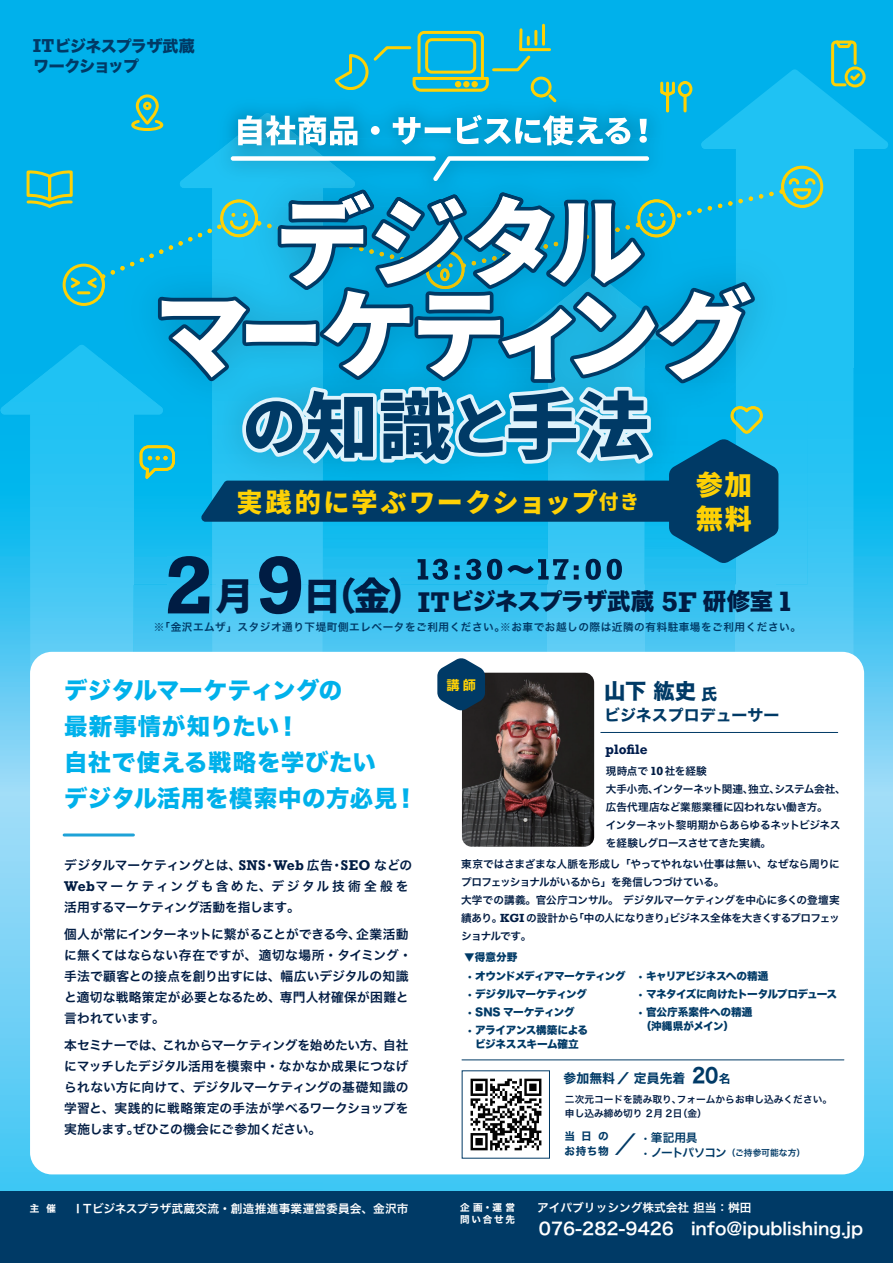
<style>
.page{position:relative;width:893px;height:1263px;background:#00b1eb}
.page>*{position:absolute;margin:0;border:0;box-sizing:border-box;transform-origin:0 0}
.t1{font:27.3px/33.9px "Hiragino Sans W8";color:#fed105}
.t2{font:800 26.25px "Source Han Sans JP";letter-spacing:.085em;color:#fed105}
.t3{font:23.4px/36px "Hiragino Sans W8";letter-spacing:.02em;color:#00b1eb}
.t4{font:23.4px "Hiragino Sans W8";letter-spacing:-.03em;color:#001c43}
.t5{font:23.25px "Hiragino Sans W4";color:#003a66}
.t6{font:21.3px "Hiragino Sans W8";color:#003a66}
.t7{font:16.95px "Hiragino Sans W6";color:#fff}
.t8{font:15.9px/20px "Hiragino Sans W8";letter-spacing:-.045em;color:#003a66}
.t9{font:15.9px "Hiragino Sans W7";color:#003a66}
.t10{font:13.05px "Hiragino Sans W7";color:#fed105}
.t11{font:12.75px/21px "Hiragino Sans W6";letter-spacing:.005em;color:#001c43}
.t12{font:12.75px "Hiragino Sans W7";letter-spacing:.01em;color:#003a66}
.t13{font:700 12.75px "Rockwell";color:#001d4d}
.t14{font:11.7px "Hiragino Sans W6";color:#fff}
.t15{font:11.7px "Hiragino Sans W6";color:#003a66}
.t16{font:10.65px/18px "Hiragino Sans W6";letter-spacing:-.025em;color:#001c43}
.t17{font:10.65px "Hiragino Sans W6";letter-spacing:.05em;color:#003a66}
.t18{font:10.65px/13.5px "Hiragino Sans W8";letter-spacing:-.035em;color:#003a66;text-align:center}
.t19{font:10.65px "Hiragino Sans W8";letter-spacing:-.055em;color:#003a66}
.t20{font:10.65px/13.5px "Hiragino Sans W8";letter-spacing:-.005em;color:#003a66}
.t21{font:10.65px "Hiragino Sans W8";letter-spacing:-.065em;color:#003a66}
.t22{font:10.65px/15px "Hiragino Sans W7";letter-spacing:.065em;color:#003a66}
.t23{font:9.75px/13.5px "Hiragino Sans W6";color:#001c43}
.t24{font:9.6px "Hiragino Sans W7";letter-spacing:.185em;color:#fff}
.t25{font:8.7px "Hiragino Sans W6";letter-spacing:.005em;color:#003a66}
.s1{font-family:"Rockwell";font-weight:700;font-size:17.55px}
.s2{font-size:19.65px}
.s3{font-family:"Rockwell";font-weight:700;font-size:76.5px}
.s4{font-family:"Source Han Sans JP";font-weight:800;font-size:38.25px}
.s5{font-family:"Rockwell";font-weight:700;font-size:26.7px}
.s6{font-family:"Rockwell";font-weight:700;font-size:26.1px}
.s7{font-family:"Rockwell";font-weight:700;font-size:26.25px}
.s8{font-size:15.9px}
.s9{font-family:"Rockwell";font-weight:700;font-size:11.1px}
.s10{font-family:"Rockwell";font-weight:700;font-size:13.2px}
.s11{font-size:20.25px}
.s12{font-size:11.7px}
</style>
<div class="page">
<img style="left:0;top:580px;width:30px;height:611px">
<img style="left:775px;top:517px;width:118px;height:674px">
<img style="left:133px;top:584px;width:79px;height:68px">
<img style="left:323px;top:584px;width:225px;height:68px">
<img style="left:548px;top:584px;width:227px;height:607px">
<img style="left:133px;top:1174px;width:79px;height:17px">
<div style="left:323px;top:1174px;width:225px;height:17px;background:#3fc7f4"></div>
<img style="left:30px;top:580px;width:103px;height:611px">
<img style="left:212px;top:584px;width:111px;height:607px">
<img style="left:168px;top:584px;width:42px;height:29px">
<img style="left:216px;top:584px;width:32px;height:30px">
<img style="left:259px;top:584px;width:42px;height:30px">
<img style="left:308px;top:584px;width:93px;height:30px">
<div style="left:0;top:1191px;width:893px;height:72px;background:#003a66"></div>
<hr style="left:542px;top:25px;width:3px;height:19px;background:#fed105">
<div style="left:30px;top:652px;width:834px;height:522px;background:#fff;border-radius:22px"></div>
<img style="left:470px;top:1078px;width:72px;height:73px">
<img style="left:99px;top:580px;width:34px;height:4px">
<img style="left:168px;top:580px;width:42px;height:4px">
<img style="left:216px;top:580px;width:32px;height:4px">
<img style="left:259px;top:580px;width:42px;height:4px">
<img style="left:323px;top:580px;width:78px;height:4px">
<img style="left:308px;top:580px;width:15px;height:4px">
<svg style="left:0;top:28px;width:890px;height:552px"></svg>
<hr style="left:462px;top:1059px;width:382px;height:1px;background:#003a66">
<hr style="left:64px;top:833px;width:69px;height:3px;background:#1ea2d7">
<hr style="left:601px;top:732px;width:237px;height:1px;background:#003a66">
<img style="left:462px;top:673px;width:132px;height:174px">
<svg style="left:437px;top:658px;width:48px;height:53px"></svg>
<p class="t8" style="left:33px;top:37px;width:163px"><span class="s1">IT</span>ビジネスプラザ武蔵ワークショップ</p>
<h2 class="t2" style="left:236px;top:487px;width:404px">実践的に学ぶワークショップ<span class="s2">付き</span></h2>
<h1 class="t1" style="left:696px;top:468px;width:57px">参加無料</h1>
<h3 class="t4" style="left:164px;top:589px;width:630px"><span class="s3">2</span><span class="s4">月</span><span class="s3">9</span><span class="s4">日（金）</span><span class="s5">IT</span>ビジネスプラザ武蔵 <span class="s6">5</span><span class="s5">F</span> 研修室 <span class="s7">1</span></h3>
<p class="t17" style="left:154px;top:618px;width:649px">※「金沢エムザ」スタジオ通り下堤町側エレベータをご利用ください。※お車でお越しの際は近隣の有料駐車場をご利用ください。</p>
<h3 class="t3" style="left:64px;top:673px;width:355px">デジタルマーケティングの<br>最新事情が知りたい！<br>自社で使える戦略を学びたい<br>デジタル活用を模索中の方必見！</h3>
<h3 class="t6" style="left:604px;top:679px;width:115px">山下 紘史<span class="s8">氏</span></h3>
<p class="t10" style="left:447px;top:675px;width:31px">講師</p>
<p class="t9" style="left:604px;top:702px;width:177px">ビジネスプロデューサー</p>
<p class="t13" style="left:606px;top:741px;width:44px">plofile</p>
<p class="t16" style="left:606px;top:761px;width:241px">現時点で <span class="s9">10</span>社を経験<br>大手小売、インターネット関連、独立、システム会社、広告代理店など業態業種に囚われない働き方。<br>インターネット黎明期からあらゆるネットビジネスを経験しグロースさせてきた実績。</p>
<p class="t11" style="left:64px;top:854px;width:350px">デジタルマーケティングとは、<span class="s10">SNS</span>・<span class="s10">Web</span> 広告・<span class="s10">SEO</span> などの<br><span class="s10">Web</span>マーケティングも含めた、デジタル技術全般を活用するマーケティング活動を指します。</p>
<p class="t11" style="left:64px;top:923px;width:349px">個人が常にインターネットに繋がることができる今、企業活動に無くてはならない存在ですが、適切な場所・タイミング・手法で顧客との接点を創り出すには、幅広いデジタルの知識と適切な戦略策定が必要となるため、専門人材確保が困難と言われています。</p>
<p class="t11" style="left:64px;top:1034px;width:346px;text-align:justify">本セミナーでは、これからマーケティングを始めたい方、自社にマッチしたデジタル活用を模索中・なかなか成果につなげられない方に向けて、デジタルマーケティングの基礎知識の学習と、実践的に戦略策定の手法が学べるワークショップを実施します。ぜひこの機会にご参加ください。</p>
<p class="t24" style="left:30px;top:1200px;width:28px">主 催</p>
<p class="t14" style="left:72px;top:1198px;width:338px">ＩＴビジネスプラザ武蔵交流・創造推進事業運営委員会、金沢市</p>
<p class="t16" style="left:461px;top:854px;width:380px">東京ではさまざまな人脈を形成し 「やってやれない仕事は無い、なぜなら周りにプロフェッショナルがいるから」を発信しつづけている。<br>大学での講義。官公庁コンサル。デジタルマーケティングを中心に多くの登壇実績あり。<span class="s9">KGI</span> の設計から「中の人になりきり」ビジネス全体を大きくするプロフェッショナルです。</p>
<p class="t18" style="left:464px;top:951px;width:55px">▼得意分野</p>
<p class="t21" style="left:467px;top:970px;width:161px">• オウンドメディアマーケティング</p>
<p class="t18" style="left:467px;top:988px;width:122px">• デジタルマーケティング</p>
<p class="t18" style="left:467px;top:1006px;width:109px">• SNS マーケティング</p>
<p class="t18" style="left:467px;top:1024px;width:123px">• アライアンス構築によるビジネススキーム確立</p>
<p class="t19" style="left:638px;top:970px;width:132px">• キャリアビジネスへの精通</p>
<p class="t19" style="left:638px;top:988px;width:201px">• マネタイズに向けたトータルプロデュース</p>
<p class="t20" style="left:638px;top:1006px;width:116px">• 官公庁系案件への精通（沖縄県がメイン）</p>
<p class="t12" style="left:564px;top:1068px;width:168px">参加無料／ 定員先着 <span class="s11">20</span><span class="s12">名</span></p>
<p class="t23" style="left:565px;top:1092px;width:269px">二次元コードを読み取り、フォームからお申し込みください。申し込み締め切り 2月 2日（金）</p>
<p class="t22" style="left:564px;top:1129px;width:46px">当日のお持ち物</p>
<h3 class="t5" style="left:614px;top:1123px;width:25px">／</h3>
<p class="t15" style="left:642px;top:1127px;width:57px">• 筆記用具</p>
<p class="t25" style="left:642px;top:1145px;width:164px"><span class="s12">• ノートパソコン</span>（ご持参可能な方）</p>
<p class="t24" style="left:460px;top:1200px;width:57px">企画・運営</p>
<p class="t14" style="left:537px;top:1197px;width:216px">アイパブリッシング株式会社 担当：桝田</p>
<p class="t24" style="left:460px;top:1212px;width:56px">問い合せ先</p>
<h3 class="t7" style="left:539px;top:1213px;width:326px">076-282-9426　info@ipublishing.jp</h3>
</div>
